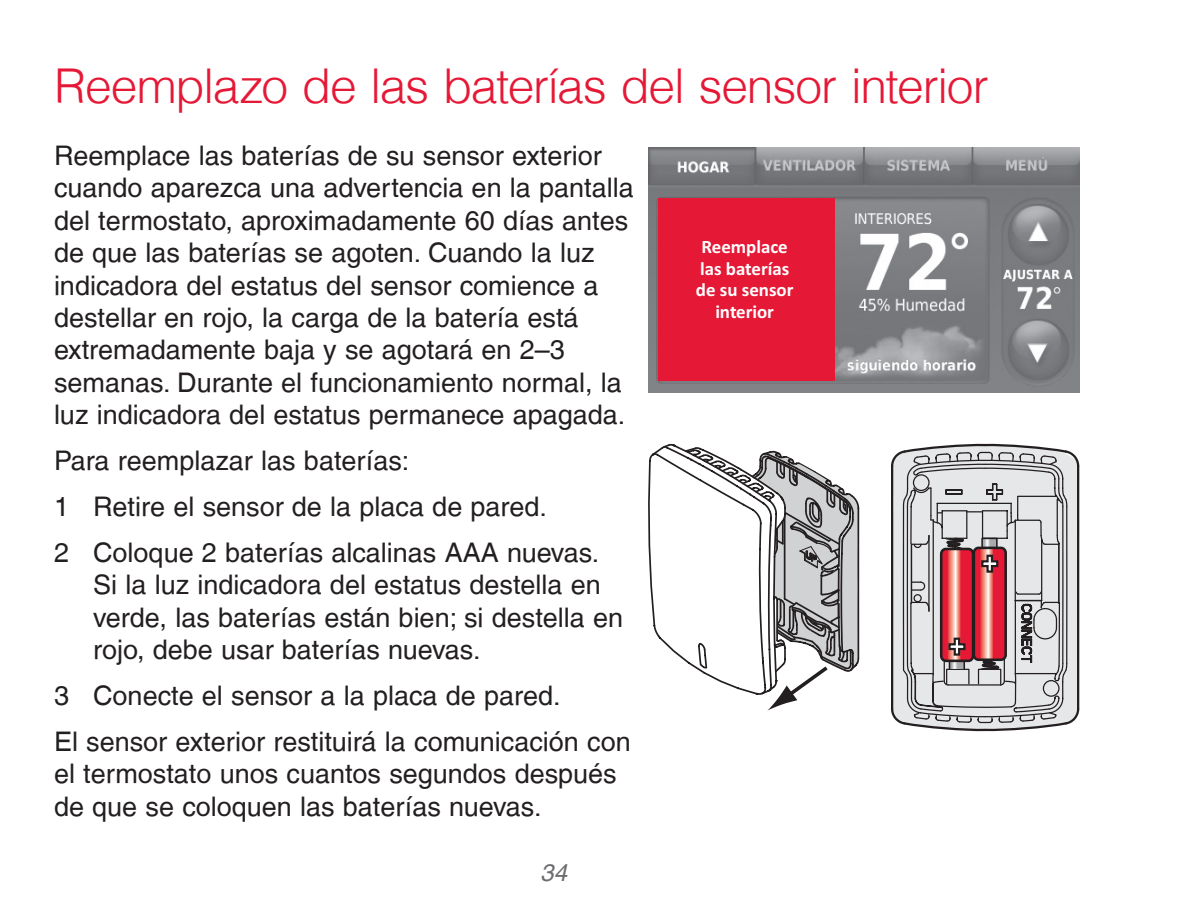
<style>
.page{position:relative;width:1188px;height:918px;background:#fff}
.page>*{position:absolute;margin:0;border:0;box-sizing:border-box;transform-origin:0 0}
.t1{font:300 48px "Helvetica LT";letter-spacing:-.025em;color:#e51836}
.t2{font:27px/32.4px "Helvetica LT";color:#231f20}
.t3{font:italic 24px "Helvetica LT";color:#6c6d70}
.t4{font:700 18.9px/21.6px "Calibri";color:#fff;text-align:center}
</style>
<div class="page">
<svg style="left:891px;top:444px;width:189px;height:288px"></svg>
<svg style="left:648px;top:444px;width:212px;height:267px"></svg>
<img style="left:648px;top:148px;width:432px;height:244px">
<div style="left:659px;top:198px;width:176px;height:183px;background:#e51836"></div>
<h1 class="t1" style="left:54px;top:56px;width:936px">Reemplazo de las baterías del sensor interior</h1>
<p class="t2" style="left:54px;top:139px;width:581px">Reemplace las baterías de su sensor exterior cuando aparezca una advertencia en la pantalla del termostato, aproximadamente 60 días antes de que las baterías se agoten. Cuando la luz indicadora del estatus del sensor comience a destellar en rojo, la carga de la batería está extremadamente baja y se agotará en 2–3 semanas. Durante el funcionamiento normal, la luz indicadora del estatus permanece apagada.</p>
<p class="t2" style="left:54px;top:438px;width:547px;line-height:45.9px">Para reemplazar las baterías:<br>1 Retire el sensor de la placa de pared.<br>2 Coloque 2 baterías alcalinas AAA nuevas.</p>
<p class="t2" style="left:93px;top:569px;width:532px">Si la luz indicadora del estatus destella en verde, las baterías están bien; si destella en rojo, debe usar baterías nuevas.</p>
<p class="t2" style="left:54px;top:672px;width:578px;line-height:45.9px">3 Conecte el sensor a la placa de pared.<br>El sensor exterior restituirá la comunicación con</p>
<p class="t2" style="left:54px;top:758px;width:564px">el termostato unos cuantos segundos después de que se coloquen las baterías nuevas.</p>
<p class="t4" style="left:696px;top:235px;width:99px">Reemplace las baterías de su sensor interior</p>
<p class="t3" style="left:540px;top:859px;width:28px">34</p>
</div>
